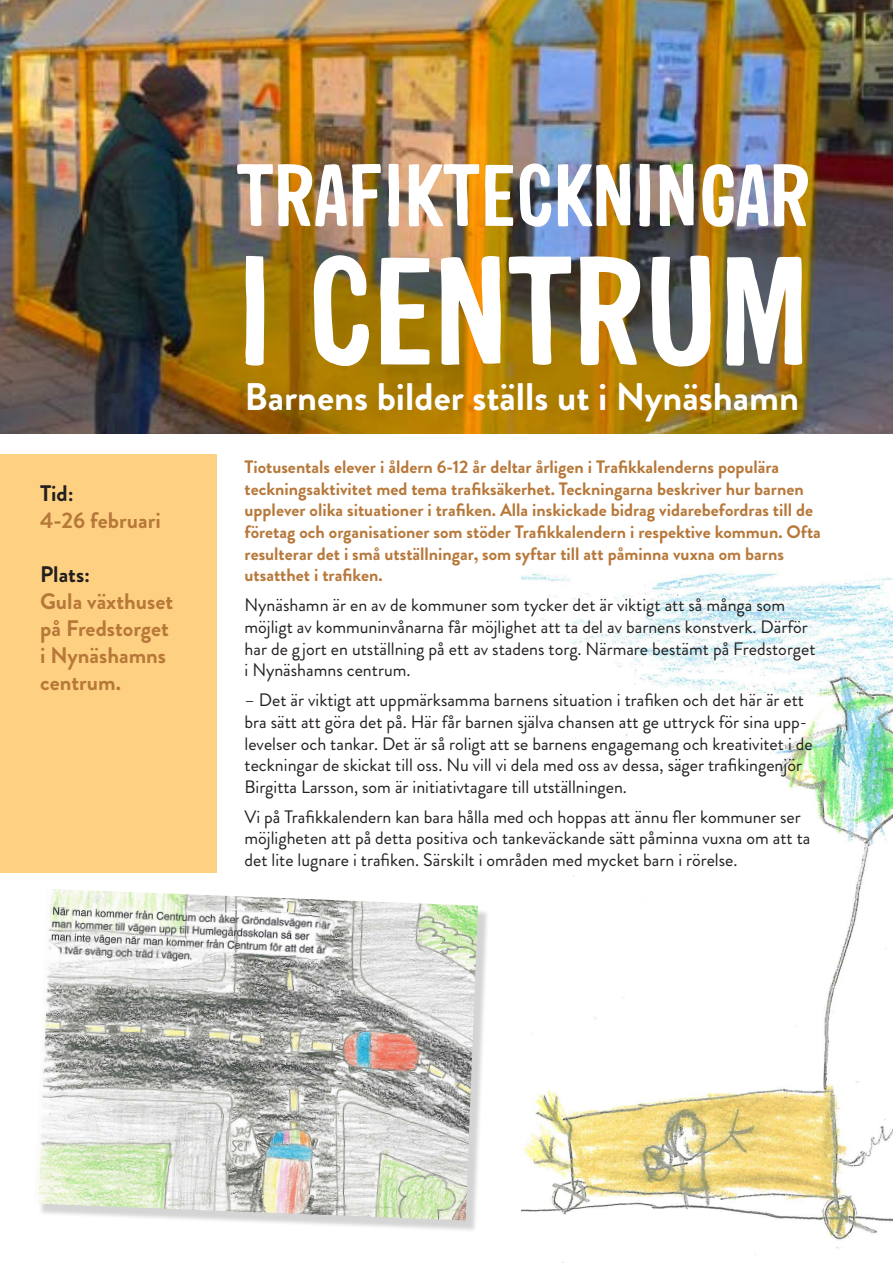
<style>
.page{position:relative;width:893px;height:1263px;background:#fff}
.page>*{position:absolute;margin:0;border:0;box-sizing:border-box;transform-origin:0 0}
.t1{font:700 150px "Sini";color:#fff}
.t2{font:700 85.65px "Sini";color:#fff}
.t3{font:700 38.4px "Brandon Grotesque";color:#fff}
.t4{font:700 22.5px/27px "Brandon Grotesque";color:#b7783a}
.t5{font:700 22.5px "Brandon Grotesque";color:#231f20}
.t6{font:18px/21.6px "Brandon Grotesque";color:#231f20}
.t7{font:700 18px/21.6px "Brandon Grotesque";color:#b7783a}
</style>
<div class="page">
<img style="left:522px;top:571px;width:371px;height:692px">
<div style="left:38px;top:893px;width:452px;height:339px;background:#231f20;opacity:.19"></div>
<img style="left:38px;top:889px;width:440px;height:331px">
<img style="left:0;top:0;width:893px;height:434px">
<div style="left:0;top:454px;width:216px;height:418px;background:#fed182"></div>
<p class="t5" style="left:40px;top:478px;width:35px">Tid:</p>
<p class="t4" style="left:40px;top:507px;width:122px">4-26 februari</p>
<p class="t5" style="left:40px;top:559px;width:52px">Plats:</p>
<p class="t4" style="left:40px;top:588px;width:134px">Gula växthuset på Fredstorget i Nynäshamns centrum.</p>
<p class="t2" style="left:236px;top:141px;width:575px">TRAFIKTECKNINGAR</p>
<p class="t1" style="left:236px;top:217px;width:574px">I CENTRUM</p>
<p class="t3" style="left:245px;top:370px;width:556px">Barnens bilder ställs ut i Nynäshamn</p>
<p class="t7" style="left:245px;top:456px;width:578px">Tiotusentals elever i åldern 6-12 år deltar årligen i Trafikkalenderns populära teckningsaktivitet med tema trafiksäkerhet. Teckningarna beskriver hur barnen upplever olika situationer i trafiken. Alla inskickade bidrag vidarebefordras till de företag och organisationer som stöder Trafikkalendern i respektive kommun. Ofta resulterar det i små utställningar, som syftar till att påminna vuxna om barns utsatthet i trafiken.</p>
<p class="t6" style="left:245px;top:595px;width:572px">Nynäshamn är en av de kommuner som tycker det är viktigt att så många som möjligt av kommuninvånarna får möjlighet att ta del av barnens konstverk. Därför har de gjort en utställning på ett av stadens torg. Närmare bestämt på Fredstorget i Nynäshamns centrum.</p>
<p class="t6" style="left:245px;top:690px;width:570px">– Det är viktigt att uppmärksamma barnens situation i trafiken och det här är ett bra sätt att göra det på. Här får barnen själva chansen att ge uttryck för sina upp&shy;levelser och tankar. Det är så roligt att se barnens engagemang och kreativitet i de teckningar de skickat till oss. Nu vill vi dela med oss av dessa, säger trafikingenjör Birgitta Larsson, som är initiativtagare till utställningen.</p>
<p class="t6" style="left:245px;top:806px;width:567px">Vi på Trafikkalendern kan bara hålla med och hoppas att ännu fler kommuner ser möjligheten att på detta positiva och tankeväckande sätt påminna vuxna om att ta det lite lugnare i trafiken. Särskilt i områden med mycket barn i rörelse.</p>
</div>
